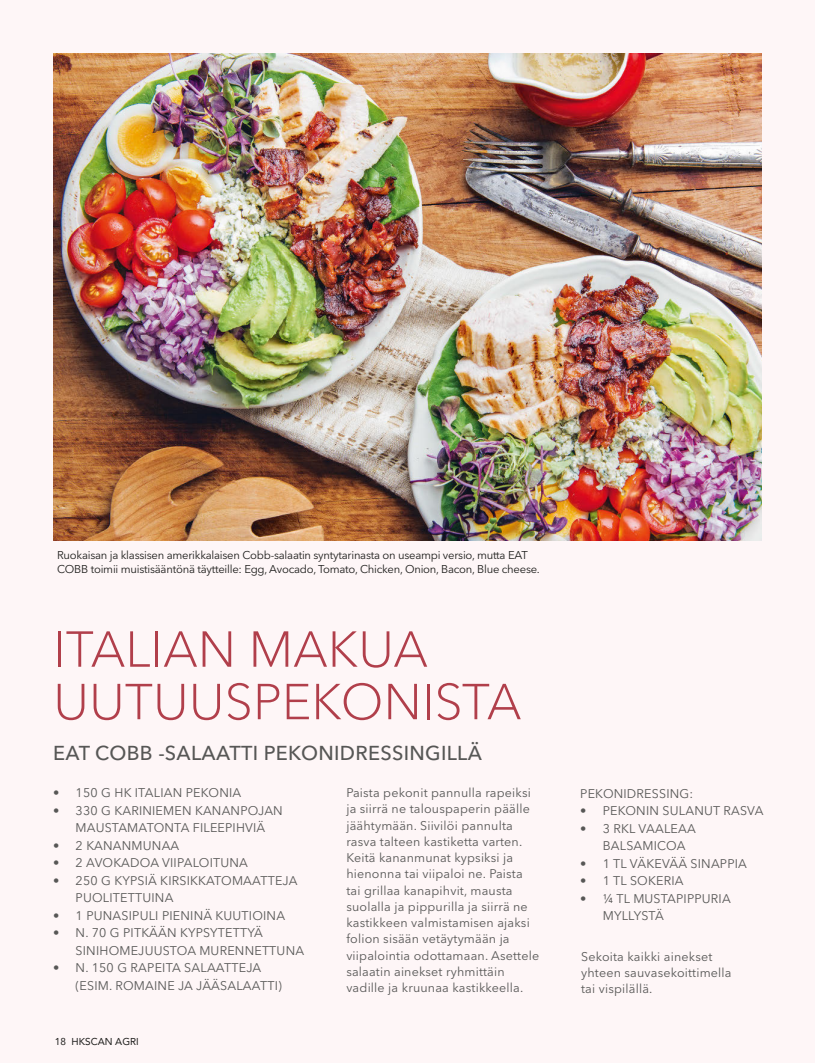
<style>
.page{position:relative;width:815px;height:1063px;background:#fef6f7}
.page>*{position:absolute;margin:0;border:0;box-sizing:border-box;transform-origin:0 0}
.lead_iso_bold{font:300 50px/52.5px "Avenir Next LT Pro";color:#b13f4b}
.x_box_text{font:500 20px "Avenir Next LT Pro";letter-spacing:.015em;color:#575756}
.x_box_text-2{font:12.5px/16.2px "Avenir Next LT Pro";letter-spacing:.015em;color:#575756}
.x_caption2{font:11.25px/13.8px "Avenir Next LT Pro";letter-spacing:-.02em;color:#1d1d1b}
.t1{font:10px "Avenir";color:#1d1d1b}
</style>
<div class="page">
<img style="left:53px;top:53px;width:709px;height:488px">
<p class="x_caption2" style="left:57px;top:548px;width:484px">Ruokaisan ja klassisen amerikkalaisen Cobb-salaatin syntytarinasta on useampi versio, mutta EAT<br>COBB toimii muistisääntönä täytteille: Egg, Avocado, Tomato, Chicken, Onion, Bacon, Blue cheese.</p>
<p class="lead_iso_bold" style="left:53px;top:623px;width:470px">ITALIAN MAKUA<br>UUTUUSPEKONISTA</p>
<p class="x_box_text" style="left:53px;top:741px;width:430px">EAT COBB -SALAATTI PEKONIDRESSINGILLÄ</p>
<p class="x_box_text-2" style="left:53px;top:785px;width:190px">• 150 G HK ITALIAN PEKONIA</p>
<p class="x_box_text-2" style="left:53px;top:802px;width:231px;line-height:17.5px;text-align:center">• 330 G KARINIEMEN KANANPOJAN<br>MAUSTAMATONTA FILEEPIHVIÄ</p>
<p class="x_box_text-2" style="left:53px;top:837px;width:128px">• 2 KANANMUNAA</p>
<p class="x_box_text-2" style="left:53px;top:855px;width:196px">• 2 AVOKADOA VIIPALOITUNA</p>
<p class="x_box_text-2" style="left:76px;top:872px;width:223px;line-height:17.5px;text-indent:-22px">• 250 G KYPSIÄ KIRSIKKATOMAATTEJA<br>PUOLITETTUINA</p>
<p class="x_box_text-2" style="left:53px;top:907px;width:233px">• 1 PUNASIPULI PIENINÄ KUUTIOINA</p>
<p class="x_box_text-2" style="left:76px;top:924px;width:230px;line-height:17.5px;text-indent:-22px">• N. 70 G PITKÄÄN KYPSYTETTYÄ<br>SINIHOMEJUUSTOA MURENNETTUNA</p>
<p class="x_box_text-2" style="left:76px;top:959px;width:208px;line-height:17.5px;text-indent:-22px">• N. 150 G RAPEITA SALAATTEJA (ESIM. ROMAINE JA JÄÄSALAATTI)</p>
<p class="t1" style="left:55px;top:1033px;width:85px">18 HKSCAN AGRI</p>
<p class="x_box_text-2" style="left:346px;top:785px;width:194px">Paista pekonit pannulla rapeiksi ja siirrä ne talouspaperin päälle jäähtymään. Siivilöi pannulta rasva talteen kastiketta varten.<br>Keitä kananmunat kypsiksi ja hienonna tai viipaloi ne. Paista tai grillaa kanapihvit, mausta suolalla ja pippurilla ja siirrä ne kastikkeen valmistamisen ajaksi folion sisään vetäytymään ja viipalointia odottamaan. Asettele salaatin ainekset ryhmittäin vadille ja kruunaa kastikkeella.</p>
<p class="x_box_text-2" style="left:580px;top:785px;width:114px">PEKONIDRESSING:</p>
<p class="x_box_text-2" style="left:580px;top:803px;width:185px">• PEKONIN SULANUT RASVA</p>
<p class="x_box_text-2" style="left:603px;top:820px;width:95px;line-height:17.5px;text-indent:-22px">• 3 RKL VAALEAA<br>BALSAMICOA</p>
<p class="x_box_text-2" style="left:580px;top:855px;width:168px">• 1 TL VÄKEVÄÄ SINAPPIA</p>
<p class="x_box_text-2" style="left:580px;top:873px;width:105px">• 1 TL SOKERIA</p>
<p class="x_box_text-2" style="left:603px;top:890px;width:130px;line-height:17.5px;text-indent:-22px">• ¼ TL MUSTAPIPPURIA<br>MYLLYSTÄ</p>
<p class="x_box_text-2" style="left:581px;top:948px;width:152px">Sekoita kaikki ainekset yhteen sauvasekoittimella tai vispilällä.</p>
</div>
